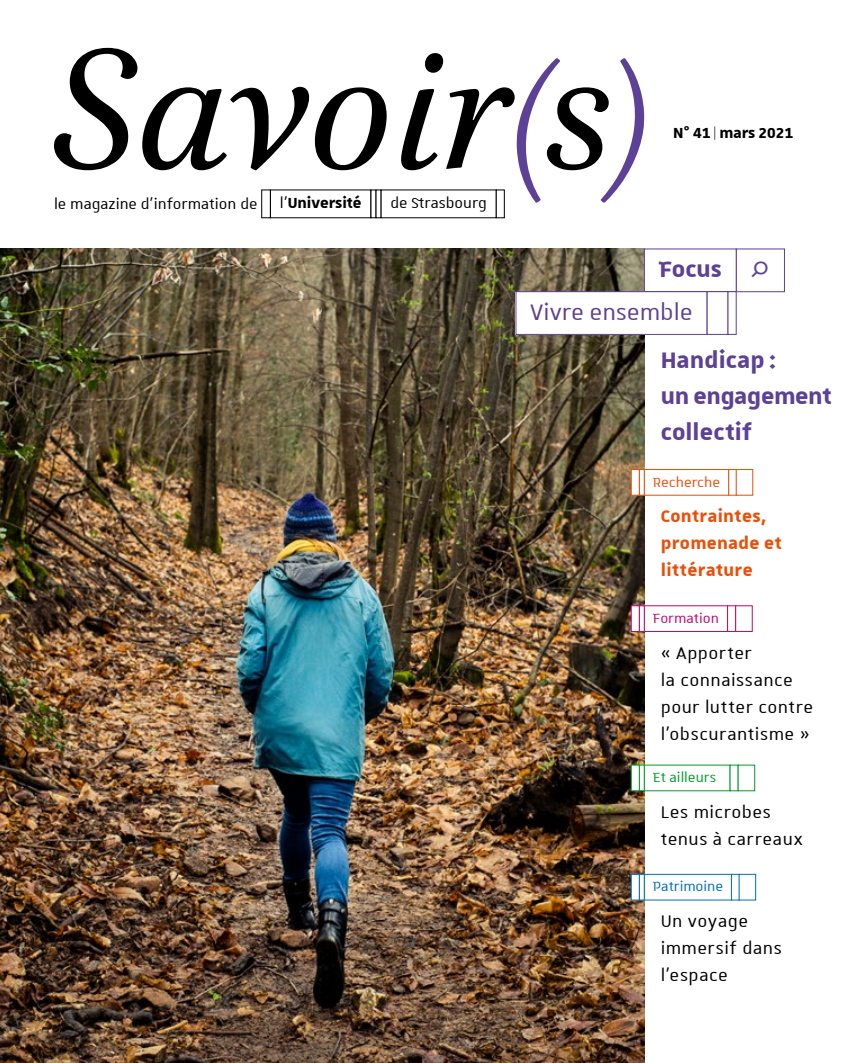
<style>
.page{position:relative;width:851px;height:1063px;background:#fff}
.page>*{position:absolute;margin:0;border:0;box-sizing:border-box;transform-origin:0 0}
.t1{font:italic 192.75px "Brill";letter-spacing:.005em;color:#000}
.t2{font:700 30px/36px "Unistra B";color:#5d4196}
.t3{font:30px/42.8px "Unistra D";color:#5d4196}
.t4{font:22.5px/27px "Unistra B";letter-spacing:.02em;color:#000}
.t5{font:700 22.5px/27px "Unistra B";letter-spacing:.015em;color:#ea4f09}
.t6{font:19.5px "Unistra A";color:#000}
.t7{font:700 19.5px "Unistra A";color:#000}
.t8{font:19.5px "Unistra D";color:#000}
.t9{font:18px "Unistra D";color:#009d2d}
.t10{font:18px "Unistra D";color:#006fb8}
.t11{font:18px "Unistra D";color:#ea4f09}
.t12{font:18px "Unistra D";color:#c10867}
.s1{font-size:157.35px;color:#5d4196}
.s2{font-family:"Unistra D"}
.s3{font-family:"Unistra D";font-weight:700}
.s4{font-weight:700}
.s5{font-family:"Unistra Picto"}
</style>
<div class="page">
<div style="left:261px;top:190px;width:9px;height:28px;border:1px solid #000"></div>
<div style="left:370px;top:190px;width:6px;height:28px;border:1px solid #000"></div>
<div style="left:496px;top:190px;width:8px;height:28px;border:1px solid #000"></div>
<img style="left:0;top:249px;width:644px;height:814px">
<div style="left:735px;top:249px;width:49px;height:43px;border:1px solid #5d4196"></div>
<div style="left:516px;top:292px;width:191px;height:42px;background:#fff"></div>
<div style="left:515px;top:291px;width:192px;height:44px;border:1px solid #5d4196"></div>
<div style="left:706px;top:291px;width:22px;height:44px;border:1px solid #5d4196"></div>
<div style="left:727px;top:291px;width:9px;height:44px;border:1px solid #5d4196"></div>
<div style="left:644px;top:469px;width:84px;height:26px;border:1px solid #ea4f09"></div>
<div style="left:728px;top:469px;width:8px;height:26px;background:#fff;border:1px solid #ea4f09"></div>
<svg style="left:639px;top:469px;width:5px;height:26px"></svg>
<div style="left:631px;top:469px;width:8px;height:26px;background:#fff;border:1px solid #ea4f09"></div>
<div style="left:735px;top:469px;width:17px;height:26px;background:#fff;border:1px solid #ea4f09"></div>
<div style="left:644px;top:606px;width:83px;height:26px;border:1px solid #c10867"></div>
<div style="left:727px;top:606px;width:8px;height:26px;background:#fff;border:1px solid #c10867"></div>
<svg style="left:639px;top:606px;width:5px;height:26px"></svg>
<div style="left:631px;top:606px;width:8px;height:26px;background:#fff;border:1px solid #c10867"></div>
<div style="left:735px;top:606px;width:17px;height:26px;background:#fff;border:1px solid #c10867"></div>
<svg style="left:639px;top:765px;width:5px;height:26px"></svg>
<div style="left:631px;top:765px;width:8px;height:26px;background:#fff;border:1px solid #009d2d"></div>
<div style="left:644px;top:874px;width:87px;height:26px;border:1px solid #006fb8"></div>
<div style="left:731px;top:874px;width:8px;height:26px;background:#fff;border:1px solid #006fb8"></div>
<svg style="left:639px;top:874px;width:5px;height:26px"></svg>
<div style="left:631px;top:874px;width:8px;height:26px;background:#fff;border:1px solid #006fb8"></div>
<div style="left:738px;top:874px;width:17px;height:26px;background:#fff"></div>
<h1 class="t1" style="left:51px;top:-20px;width:630px">Savoir<span class="s1">(</span>s<span class="s1">)</span></h1>
<p class="t6" style="left:54px;top:194px;width:309px">le magazine d’information de <span class="s2">l’</span><span class="s3">Université</span></p>
<p class="t8" style="left:390px;top:193px;width:98px">de Strasbourg</p>
<p class="t7" style="left:673px;top:122px;width:121px">N° 41 | mars 2021</p>
<h2 class="t3" style="left:530px;top:247px;width:241px;text-indent:128px"><span class="s4">Focus</span> <span class="s5">=<br></span>Vivre ensemble</h2>
<h2 class="t2" style="left:660px;top:341px;width:173px">Handicap :<br>un engagement collectif</h2>
<p class="t11" style="left:652px;top:472px;width:69px">Recherche</p>
<p class="t5" style="left:660px;top:502px;width:122px">Contraintes, promenade et littérature</p>
<p class="t12" style="left:652px;top:609px;width:68px">Formation</p>
<p class="t4" style="left:660px;top:639px;width:154px">« Apporter<br>la connaissance pour lutter contre l’obscurantisme »</p>
<p class="t9" style="left:652px;top:768px;width:65px">Et ailleurs</p>
<p class="t4" style="left:660px;top:798px;width:143px">Les microbes tenus à carreaux</p>
<p class="t10" style="left:652px;top:877px;width:72px">Patrimoine</p>
<p class="t4" style="left:660px;top:907px;width:122px">Un voyage immersif dans l’espace</p>
</div>
